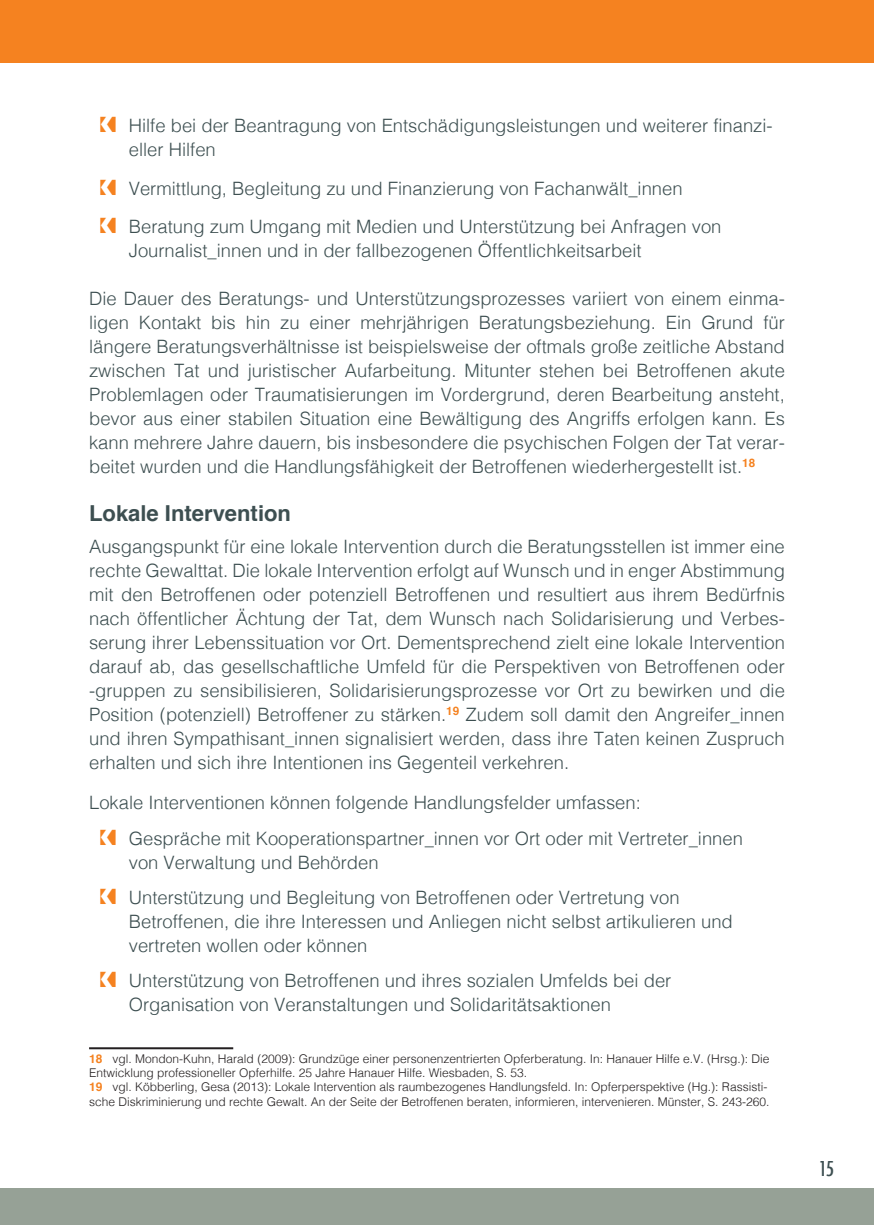
<style>
.page{position:relative;width:874px;height:1225px;background:#fff}
.page>*{position:absolute;margin:0;border:0;box-sizing:border-box;transform-origin:0 0}
.Zwischenüberschrift{font:700 22px "Helvetica";color:#3d4f51}
.t1{font:500 condensed 20px "Futura";color:#3d4f51}
.normaler_Absatz{font:300 18.4px/24px "Helvetica";color:#3d4f51}
.Fußnote{font:300 12px/14.4px "Helvetica";color:#231f20}
.s1{font-family:"Mailart Rubberstamp";font-weight:400;font-size:20px;color:#f58220}
.s2{font-weight:700;color:#f58220}
</style>
<div class="page">
<div style="left:0;top:0;width:873px;height:62px;background:#f58220"></div>
<div style="left:0;top:1188px;width:873px;height:37px;background:#96a196"></div>
<hr style="left:89px;top:1047px;width:144px;height:2px;background:#231f20">
<p class="normaler_Absatz" style="left:129px;top:112px;width:645px;text-indent:-28px"><span class="s1">Ă</span> Hilfe bei der Beantragung von Entschädigungsleistungen und weiterer finanzi&shy;eller Hilfen</p>
<p class="normaler_Absatz" style="left:100px;top:175px;width:583px"><span class="s1">Ă</span> Vermittlung, Begleitung zu und Finanzierung von Fachanwält_innen</p>
<p class="normaler_Absatz" style="left:129px;top:213px;width:594px;text-indent:-28px"><span class="s1">Ă</span> Beratung zum Umgang mit Medien und Unterstützung bei Anfragen von<br>Journalist_innen und in der fallbezogenen Öffentlichkeitsarbeit</p>
<p class="normaler_Absatz" style="left:89px;top:285px;width:697px;text-align:justify">Die Dauer des Beratungs- und Unterstützungsprozesses variiert von einem einma&shy;ligen Kontakt bis hin zu einer mehrjährigen Beratungsbeziehung. Ein Grund für längere Beratungsverhältnisse ist beispielsweise der oftmals große zeitliche Abstand zwischen Tat und juristischer Aufarbeitung. Mitunter stehen bei Betroffenen akute Problemlagen oder Traumatisierungen im Vordergrund, deren Bearbeitung ansteht, bevor aus einer stabilen Situation eine Bewältigung des Angriffs erfolgen kann. Es kann mehrere Jahre dauern, bis insbesondere die psychischen Folgen der Tat verar&shy;beitet wurden und die Handlungsfähigkeit der Betroffenen wiederhergestellt ist.<sup>18</sup></p>
<p class="Zwischenüberschrift" style="left:89px;top:496px;width:203px">Lokale Intervention</p>
<p class="normaler_Absatz" style="left:89px;top:533px;width:697px;text-align:justify">Ausgangspunkt für eine lokale Intervention durch die Beratungsstellen ist immer eine rechte Gewalttat. Die lokale Intervention erfolgt auf Wunsch und in enger Abstimmung mit den Betroffenen oder potenziell Betroffenen und resultiert aus ihrem Bedürfnis nach öffentlicher Ächtung der Tat, dem Wunsch nach Solidarisierung und Verbes&shy;serung ihrer Lebenssituation vor Ort. Dementsprechend zielt eine lokale Intervention darauf ab, das gesellschaftliche Umfeld für die Perspektiven von Betroffenen oder -gruppen zu sensibilisieren, Solidarisierungsprozesse vor Ort zu bewirken und die Position (potenziell) Betroffener zu stärken.<sup>19</sup> Zudem soll damit den Angreifer_innen und ihren Sympathisant_innen signalisiert werden, dass ihre Taten keinen Zuspruch erhalten und sich ihre Intentionen ins Gegenteil verkehren.</p>
<p class="normaler_Absatz" style="left:89px;top:789px;width:553px">Lokale Interventionen können folgende Handlungsfelder umfassen:</p>
<p class="normaler_Absatz" style="left:129px;top:825px;width:615px;text-indent:-28px"><span class="s1">Ă</span> Gespräche mit Kooperationspartner_innen vor Ort oder mit Vertreter_innen von Verwaltung und Behörden</p>
<p class="normaler_Absatz" style="left:129px;top:884px;width:605px;text-indent:-28px"><span class="s1">Ă</span> Unterstützung und Begleitung von Betroffenen oder Vertretung von<br>Betroffenen, die ihre Interessen und Anliegen nicht selbst artikulieren und vertreten wollen oder können</p>
<p class="normaler_Absatz" style="left:129px;top:967px;width:543px;text-indent:-28px"><span class="s1">Ă</span> Unterstützung von Betroffenen und ihres sozialen Umfelds bei der<br>Organisation von Veranstaltungen und Solidaritätsaktionen</p>
<p class="Fußnote" style="left:89px;top:1050px;width:681px"><span class="s2">18</span> vgl. Mondon-Kuhn, Harald (2009): Grundzüge einer personenzentrierten Opferberatung. In: Hanauer Hilfe e.V. (Hrsg.): Die<br>Entwicklung professioneller Opferhilfe. 25 Jahre Hanauer Hilfe. Wiesbaden, S. 53.</p>
<p class="Fußnote" style="left:89px;top:1079px;width:681px"><span class="s2">19</span> vgl. Köbberling, Gesa (2013): Lokale Intervention als raumbezogenes Handlungsfeld. In: Opferperspektive (Hg.): Rassisti&shy;sche Diskriminierung und rechte Gewalt. An der Seite der Betroffenen beraten, informieren, intervenieren. Münster, S. 243-260.</p>
<p class="t1" style="left:818px;top:1156px;width:17px">15</p>
</div>
